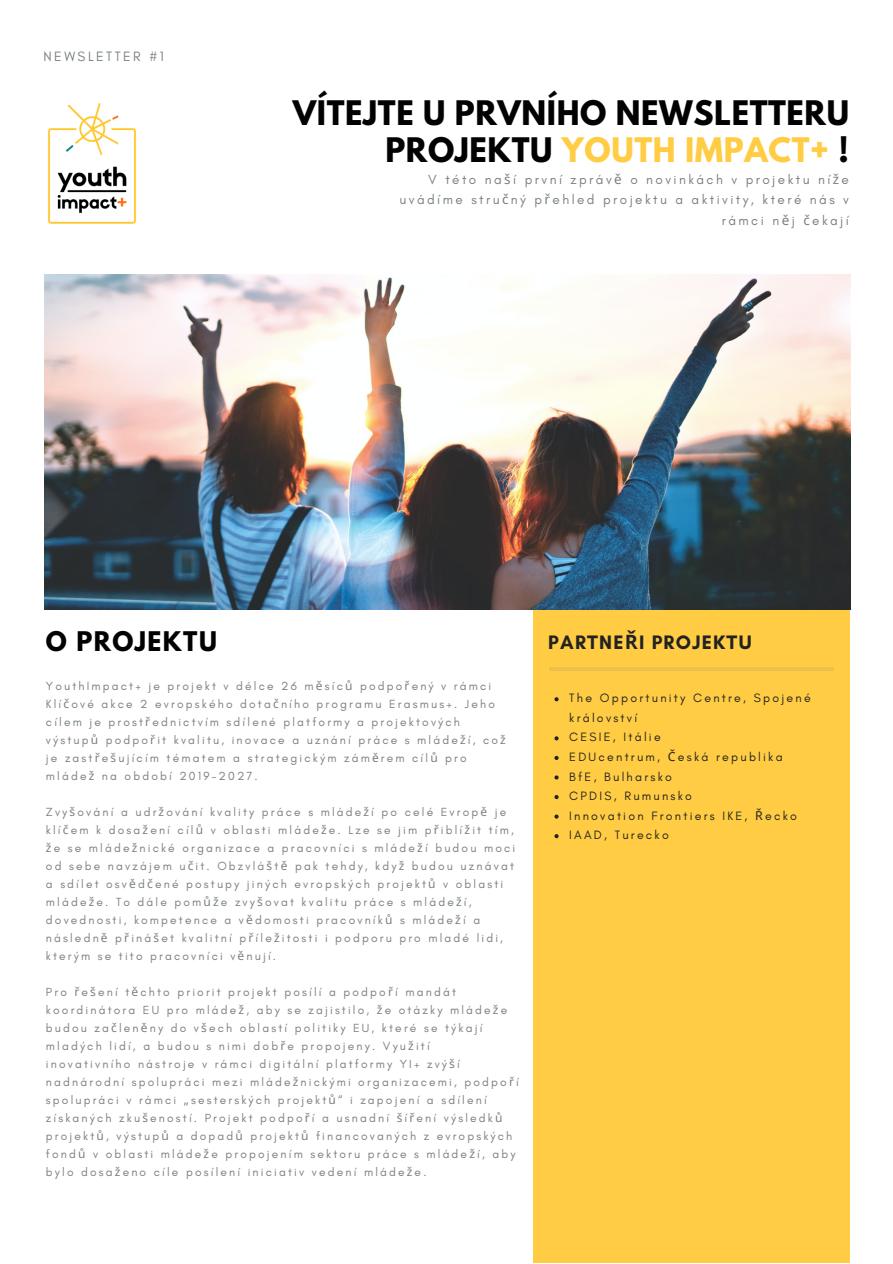
<style>
.page{position:relative;width:893px;height:1264px;background:#fff}
.page>*{position:absolute;margin:0;border:0;box-sizing:border-box;transform-origin:0 0}
.t1{font:700 30px/37px "League Spartan";letter-spacing:.02em;color:#020202;text-align:right}
.t2{font:700 24px "League Spartan";letter-spacing:.06em;color:#020202}
.t3{font:700 19.8px "Glacial Indifference";letter-spacing:.06em;color:#222}
.t4{font:13.8px "Glacial Indifference";letter-spacing:.18em;color:#787f80}
.t5{font:13.5px/20.2px "Glacial Indifference";letter-spacing:.18em;color:#787f80;text-align:right}
.t6{font:12.3px/19.5px "Glacial Indifference";letter-spacing:.18em;color:#222}
.t7{font:12px/18px "Glacial Indifference";letter-spacing:.18em;color:#787f80}
.s1{color:#ffcc43}
.s2{font-family:"Noto Sans"}
</style>
<div class="page">
<div style="left:533px;top:581px;width:316px;height:681px;background:#ffcc43"></div>
<img style="left:45px;top:274px;width:805px;height:335px">
<img style="left:47px;top:103px;width:90px;height:121px">
<hr style="left:549px;top:667px;width:285px;height:3px;background:#787f80">
<svg style="left:554px;top:697px;width:4px;height:4px"></svg>
<svg style="left:554px;top:736px;width:4px;height:4px"></svg>
<svg style="left:554px;top:756px;width:4px;height:4px"></svg>
<svg style="left:554px;top:775px;width:4px;height:4px"></svg>
<svg style="left:554px;top:795px;width:4px;height:4px"></svg>
<svg style="left:554px;top:814px;width:4px;height:4px"></svg>
<svg style="left:554px;top:834px;width:4px;height:4px"></svg>
<p class="t4" style="left:44px;top:47px;width:122px">NEWSLETTER #1</p>
<h1 class="t1" style="left:293px;top:98px;width:557px">VÍTEJTE U PRVNÍHO NEWSLETTERU<br>PROJEKTU <span class="s1">YOUTH IMPACT+</span> !</h1>
<p class="t5" style="left:399px;top:169px;width:451px">V této na<span class="s2">š</span>í první zpráv<span class="s2">ě</span> o novinkách v projektu ní<span class="s2">ž</span>e uvádíme stru<span class="s2">č</span>ný p<span class="s2">ř</span>ehled projektu a aktivity, které nás v rámci n<span class="s2">ě</span>j <span class="s2">č</span>ekají</p>
<h2 class="t2" style="left:46px;top:629px;width:172px">O PROJEKTU</h2>
<h3 class="t3" style="left:548px;top:630px;width:205px">PARTNE<span class="s2">Ř</span>I PROJEKTU</h3>
<p class="t7" style="left:46px;top:677px;width:461px">YouthImpact+ je projekt v délce 26 m<span class="s2">ě</span>síc<span class="s2">ů</span> podpo<span class="s2">ř</span>ený v rámci Klí<span class="s2">č</span>ové akce 2 evropského dota<span class="s2">č</span>ního programu Erasmus+. Jeho cílem je prost<span class="s2">ř</span>ednictvím sdílené platformy a projektových výstup<span class="s2">ů</span> podpo<span class="s2">ř</span>it kvalitu, inovace a uznání práce s mláde<span class="s2">ž</span>í, co<span class="s2">ž </span>je zast<span class="s2">ř</span>e<span class="s2">š</span>ujícím tématem a strategickým zám<span class="s2">ě</span>rem cíl<span class="s2">ů</span> pro mláde<span class="s2">ž</span> na období 2019–2027.</p>
<p class="t7" style="left:46px;top:803px;width:471px">Zvy<span class="s2">š</span>ování a udr<span class="s2">ž</span>ování kvality práce s mláde<span class="s2">ž</span>í po celé Evrop<span class="s2">ě</span> je klí<span class="s2">č</span>em k dosa<span class="s2">ž</span>ení cíl<span class="s2">ů</span> v oblasti mláde<span class="s2">ž</span>e. Lze se jim p<span class="s2">ř</span>iblí<span class="s2">ž</span>it tím, <span class="s2">ž</span>e se mláde<span class="s2">ž</span>nické organizace a pracovníci s mláde<span class="s2">ž</span>í budou moci od sebe navzájem u<span class="s2">č</span>it. Obzvlá<span class="s2">š</span>t<span class="s2">ě</span> pak tehdy, kdy<span class="s2">ž</span> budou uznávat a sdílet osv<span class="s2">ě</span>d<span class="s2">č</span>ené postupy jiných evropských projekt<span class="s2">ů</span> v oblasti mláde<span class="s2">ž</span>e. To dále pom<span class="s2">ůž</span>e zvy<span class="s2">š</span>ovat kvalitu práce s mláde<span class="s2">ž</span>í, dovednosti, kompetence a v<span class="s2">ě</span>domosti pracovník<span class="s2">ů</span> s mláde<span class="s2">ž</span>í a následn<span class="s2">ě</span> p<span class="s2">ř</span>iná<span class="s2">š</span>et kvalitní p<span class="s2">ř</span>íle<span class="s2">ž</span>itosti i podporu pro mladé lidi, kterým se tito pracovníci v<span class="s2">ě</span>nují.</p>
<p class="t7" style="left:46px;top:982px;width:474px">Pro <span class="s2">ř</span>e<span class="s2">š</span>ení t<span class="s2">ě</span>chto priorit projekt posílí a podpo<span class="s2">ř</span>í mandát koordinátora EU pro mláde<span class="s2">ž</span>, aby se zajistilo, <span class="s2">ž</span>e otázky mláde<span class="s2">ž</span>e budou za<span class="s2">č</span>len<span class="s2">ě</span>ny do v<span class="s2">š</span>ech oblastí politiky EU, které se týkají mladých lidí, a budou s nimi dob<span class="s2">ř</span>e propojeny. Vyu<span class="s2">ž</span>ití<br>inovativního nástroje v rámci digitální platformy YI+ zvý<span class="s2">š</span>í nadnárodní spolupráci mezi mláde<span class="s2">ž</span>nickými organizacemi, podpo<span class="s2">ř</span>í spolupráci v rámci <span class="s2">„</span>sesterských projekt<span class="s2">ů</span>“ i zapojení a sdílení získaných zku<span class="s2">š</span>eností. Projekt podpo<span class="s2">ř</span>í a usnadní <span class="s2">š</span>í<span class="s2">ř</span>ení výsledk<span class="s2">ů </span>projekt<span class="s2">ů</span>, výstup<span class="s2">ů</span> a dopad<span class="s2">ů</span> projekt<span class="s2">ů</span> financovaných z evropských fond<span class="s2">ů</span> v oblasti mláde<span class="s2">ž</span>e propojením sektoru práce s mláde<span class="s2">ž</span>í, aby bylo dosa<span class="s2">ž</span>eno cíle posílení iniciativ vedení mláde<span class="s2">ž</span>e.</p>
<p class="t6" style="left:569px;top:688px;width:243px">The Opportunity Centre, Spojené království<br>CESIE, Itálie<br>EDUcentrum, <span class="s2">Č</span>eská republika<br>BfE, Bulharsko<br>CPDIS, Rumunsko<br>Innovation Frontiers IKE, <span class="s2">Ř</span>ecko<br>IAAD, Turecko</p>
</div>
